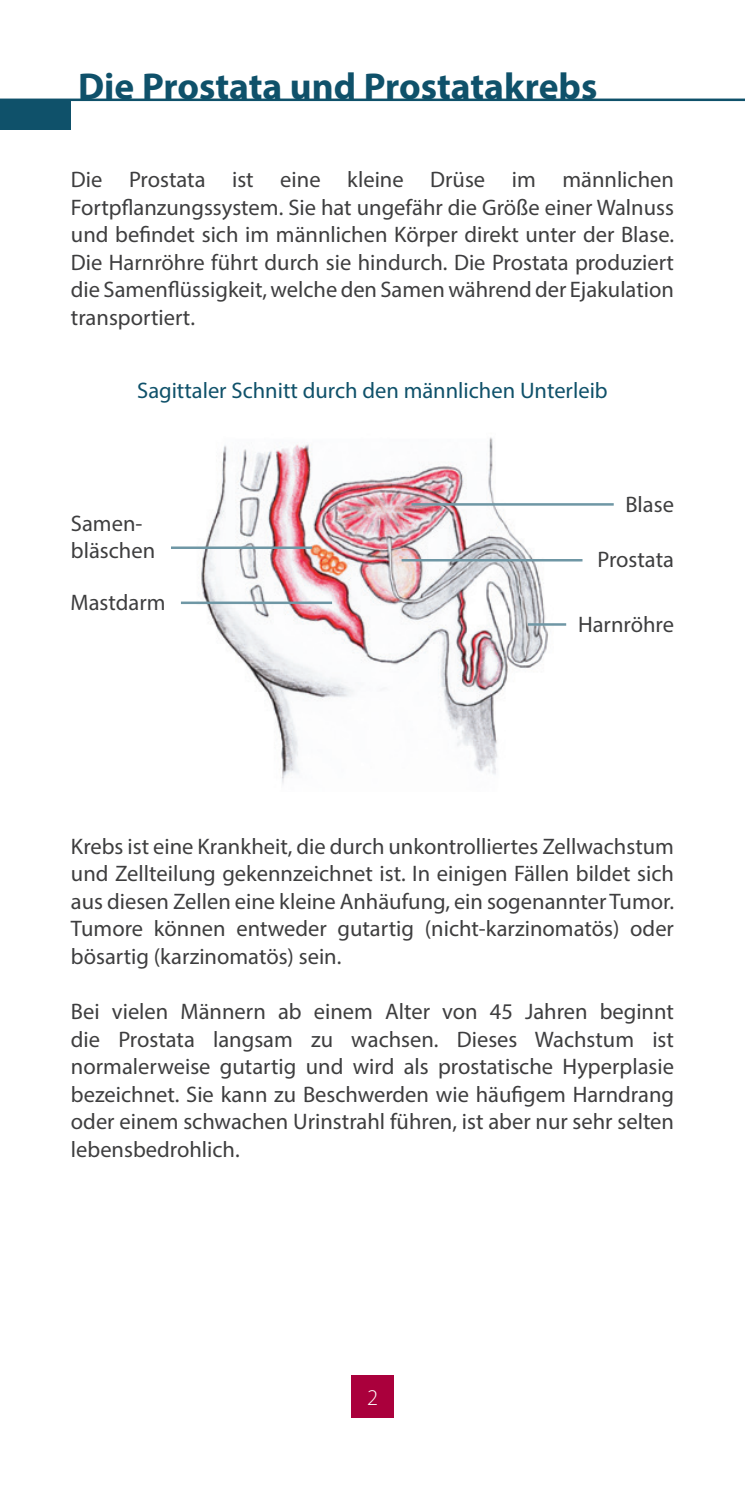
<style>
.page{position:relative;width:745px;height:1489px;background:#fff}
.page>*{position:absolute;margin:0;border:0;box-sizing:border-box;transform-origin:0 0}
.t1{font:700 37.5px "Myriad Pro";color:#0f516a}
.t2{font:22.5px/27.5px "Myriad Pro";color:#3e3e3f;text-align:justify}
.t3{font:22.5px "Myriad Pro";color:#0f516a}
.t4{font:300 22.5px "Myriad Pro";color:#fff}
</style>
<div class="page">
<div style="left:0;top:101px;width:71px;height:28px;background:#0f516a"></div>
<hr style="left:0;top:99px;width:744px;height:2px;background:#0f516a">
<div style="left:351px;top:1375px;width:42px;height:42px;background:#aa003c"></div>
<img style="left:196px;top:437px;width:361px;height:347px">
<hr style="left:171px;top:546px;width:141px;height:3px;background:#6f97a5">
<hr style="left:411px;top:503px;width:202px;height:2px;background:#6f97a5">
<hr style="left:401px;top:559px;width:181px;height:2px;background:#6f97a5">
<hr style="left:527px;top:623px;width:39px;height:2px;background:#6f97a5">
<hr style="left:181px;top:601px;width:151px;height:3px;background:#6f97a5">
<p class="t1" style="left:78px;top:62px;width:520px">Die Prostata und Prostatakrebs</p>
<p class="t2" style="left:71px;top:165px;width:604px">Die Prostata ist eine kleine Drüse im männlichen Fortpflanzungssystem. Sie hat ungefähr die Größe einer Walnuss und befindet sich im männlichen Körper direkt unter der Blase.<br>Die Harnröhre führt durch sie hindurch. Die Prostata produziert die Samenflüssigkeit, welche den Samen während der Ejakulation transportiert.</p>
<p class="t3" style="left:137px;top:377px;width:472px">Sagittaler Schnitt durch den männlichen Unterleib</p>
<p class="t2" style="left:625px;top:490px;width:50px">Blase</p>
<p class="t2" style="left:71px;top:509px;width:86px">Samen&shy;bläschen</p>
<p class="t2" style="left:70px;top:588px;width:97px">Mastdarm</p>
<p class="t2" style="left:597px;top:545px;width:78px">Prostata</p>
<p class="t2" style="left:577px;top:610px;width:97px">Harnröhre</p>
<p class="t2" style="left:71px;top:832px;width:604px">Krebs ist eine Krankheit, die durch unkontrolliertes Zellwachstum und Zellteilung gekennzeichnet ist. In einigen Fällen bildet sich aus diesen Zellen eine kleine Anhäufung, ein sogenannter Tumor.<br>Tumore können entweder gutartig (nicht-karzinomatös) oder bösartig (karzinomatös) sein.</p>
<p class="t2" style="left:71px;top:997px;width:604px">Bei vielen Männern ab einem Alter von 45 Jahren beginnt die Prostata langsam zu wachsen. Dieses Wachstum ist normalerweise gutartig und wird als prostatische Hyperplasie bezeichnet. Sie kann zu Beschwerden wie häufigem Harndrang oder einem schwachen Urinstrahl führen, ist aber nur sehr selten lebensbedrohlich.</p>
<p class="t4" style="left:367px;top:1383px;width:12px">2</p>
</div>
